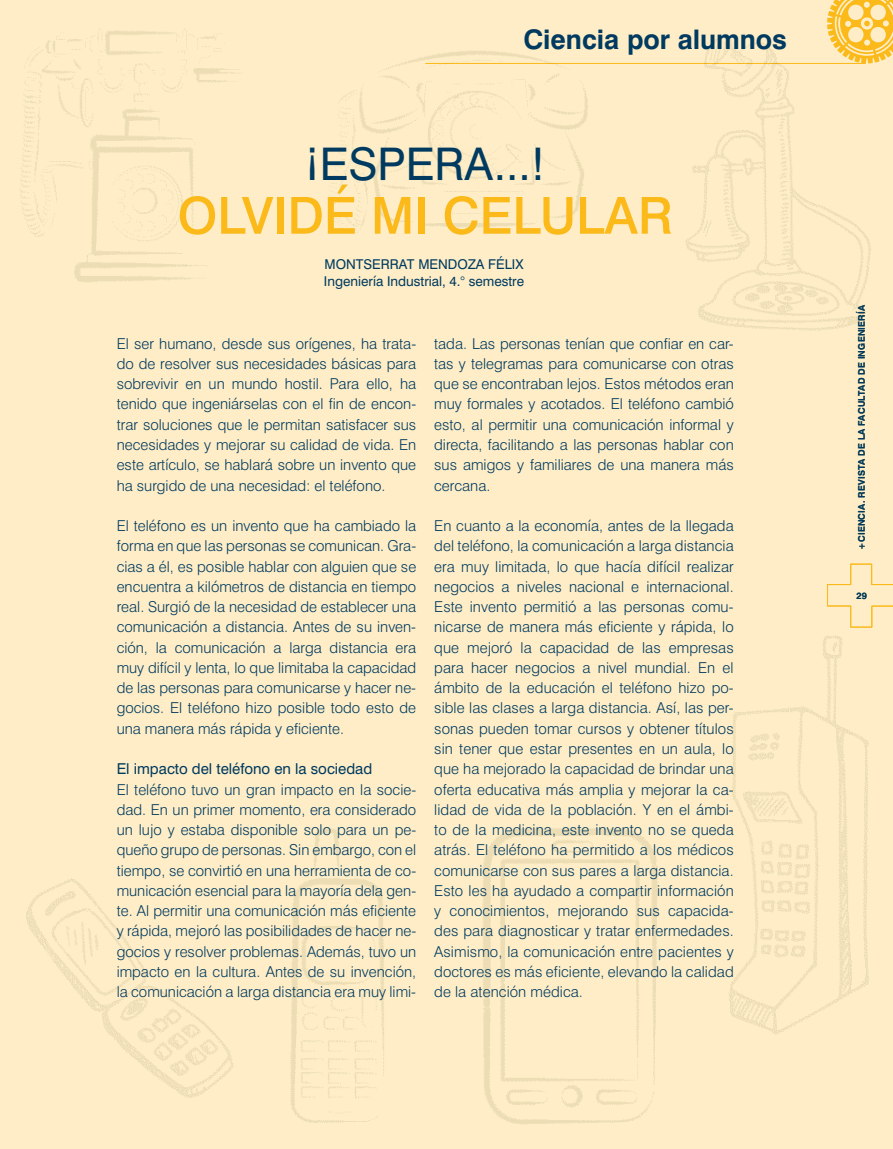
<style>
.page{position:relative;width:893px;height:1149px;background:#fff}
.page>*{position:absolute;margin:0;border:0;box-sizing:border-box;transform-origin:0 0}
.t1{font:500 51px "Swiss 721";color:#fbba1a}
.t2{font:45px "Swiss 721 Roman";color:#003a60}
.t3{font:700 27px "Swiss 721";color:#003a60}
.t4{font:300 15px/20.2px "Swiss 721";color:#003a60;text-align:justify}
.t5{font:15px "Swiss 721 Roman";color:#003a60}
.t6{font:13.5px/16.5px "Swiss 721 Roman";color:#003a60}
.t7{font:700 9.15px "Swiss 721";color:#003a60}
.t8{font:700 9px "Swiss 721";letter-spacing:.02em;color:#003a60}
</style>
<div class="page">
<div style="left:0;top:0;width:893px;height:1148px;background:#feedc6"></div>
<svg style="left:827px;top:563px;width:66px;height:64px"></svg>
<h3 class="t3" style="left:523px;top:23px;width:265px">Ciencia por alumnos</h3>
<h2 class="t2" style="left:305px;top:136px;width:241px">¡ESPERA...!</h2>
<h1 class="t1" style="left:178px;top:184px;width:497px">OLVIDÉ MI CELULAR</h1>
<p class="t6" style="left:324px;top:256px;width:202px">MONTSERRAT MENDOZA FÉLIX<br>Ingeniería Industrial, 4.° semestre</p>
<p class="t4" style="left:117px;top:333px;width:301px">El ser humano, desde sus orígenes, ha trata&shy;do de resolver sus necesidades básicas para sobrevivir en un mundo hostil. Para ello, ha tenido que ingeniárselas con el fin de encon&shy;trar soluciones que le permitan satisfacer sus necesidades y mejorar su calidad de vida. En este artículo, se hablará sobre un invento que ha surgido de una necesidad: el teléfono.</p>
<p class="t4" style="left:117px;top:515px;width:301px">El teléfono es un invento que ha cambiado la forma en que las personas se comunican. Gra&shy;cias a él, es posible hablar con alguien que se encuentra a kilómetros de distancia en tiempo real. Surgió de la necesidad de establecer una comunicación a distancia. Antes de su inven&shy;ción, la comunicación a larga distancia era muy difícil y lenta, lo que limitaba la capacidad de las personas para comunicarse y hacer ne&shy;gocios. El teléfono hizo posible todo esto de una manera más rápida y eficiente.</p>
<p class="t5" style="left:117px;top:759px;width:257px">El impacto del teléfono en la sociedad</p>
<p class="t4" style="left:117px;top:778px;width:301px">El teléfono tuvo un gran impacto en la socie&shy;dad. En un primer momento, era considerado un lujo y estaba disponible solo para un pe&shy;queño grupo de personas. Sin embargo, con el tiempo, se convirtió en una herramienta de co&shy;municación esencial para la mayoría dela gen&shy;te. Al permitir una comunicación más eficiente y rápida, mejoró las posibilidades de hacer ne&shy;gocios y resolver problemas. Además, tuvo un impacto en la cultura. Antes de su invención, la comunicación a larga distancia era muy limi-</p>
<p class="t4" style="left:434px;top:333px;width:301px">tada. Las personas tenían que confiar en car&shy;tas y telegramas para comunicarse con otras que se encontraban lejos. Estos métodos eran muy formales y acotados. El teléfono cambió esto, al permitir una comunicación informal y directa, facilitando a las personas hablar con sus amigos y familiares de una manera más cercana.</p>
<p class="t4" style="left:434px;top:515px;width:301px">En cuanto a la economía, antes de la llegada del teléfono, la comunicación a larga distancia era muy limitada, lo que hacía difícil realizar negocios a niveles nacional e internacional.<br>Este invento permitió a las personas comu&shy;nicarse de manera más eficiente y rápida, lo que mejoró la capacidad de las empresas para hacer negocios a nivel mundial. En el ámbito de la educación el teléfono hizo po&shy;sible las clases a larga distancia. Así, las per&shy;sonas pueden tomar cursos y obtener títulos sin tener que estar presentes en un aula, lo que ha mejorado la capacidad de brindar una oferta educativa más amplia y mejorar la ca&shy;lidad de vida de la población. Y en el ámbi&shy;to de la medicina, este invento no se queda atrás. El teléfono ha permitido a los médicos comunicarse con sus pares a larga distancia.<br>Esto les ha ayudado a compartir información y conocimientos, mejorando sus capacida&shy;des para diagnosticar y tratar enfermedades.<br>Asimismo, la comunicación entre pacientes y doctores es más eficiente, elevando la calidad de la atención médica.</p>
<p class="t8" style="left:856px;top:549px;width:246px;rotate:-90deg">+CIENCIA. REVISTA DE LA FACULTAD DE INGENIERÍA</p>
<p class="t7" style="left:856px;top:590px;width:12px">29</p>
</div>
